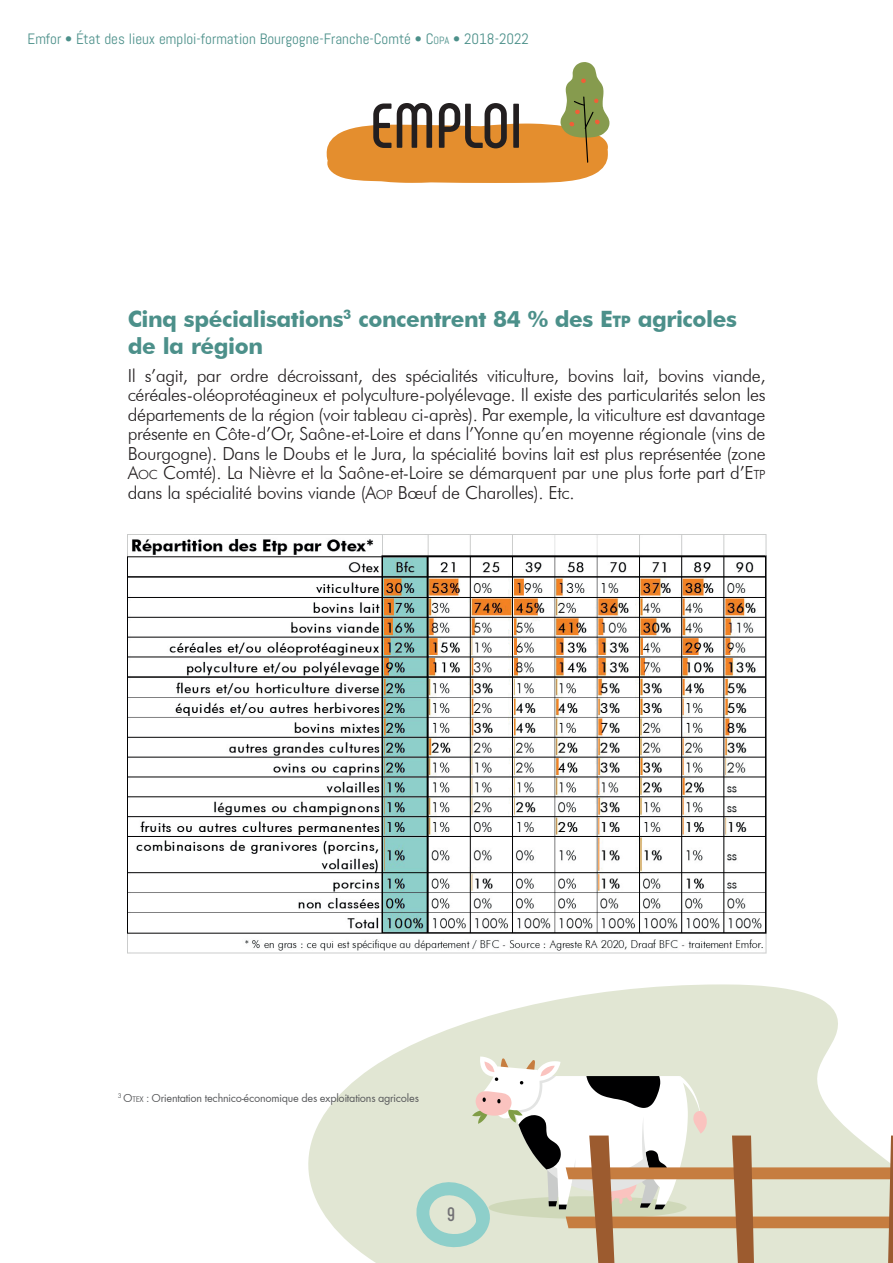
<style>
.page{position:relative;width:893px;height:1263px;background:#fff}
.page>*{position:absolute;margin:0;border:0;box-sizing:border-box;transform-origin:0 0}
.t1{font:700 63px "Phenomena";color:#231f20}
.t2{font:700 22.5px/27px "Futura BT";letter-spacing:-.02em;color:#4c908a}
.t3{font:700 19.5px "Phenomena";color:#717074}
.t4{font:300 18px/19.5px "Futura BT";letter-spacing:-.02em;color:#231f20;text-align:justify}
.t5{font:15px "Abel";color:#4c908a}
.t6{font:12px "Function";letter-spacing:-.02em;color:#57585a}
.s1{font-style:inherit}
.s2{font-size:10.5px}
.s3{font-size:15.75px}
.s4{font-size:12.6px}
.s5{font-size:8.4px}
</style>
<div class="page">
<svg style="left:308px;top:984px;width:530px;height:279px;fill:#e1e6d3"></svg>
<img style="left:128px;top:534px;width:638px;height:419px">
<svg style="left:326px;top:62px;width:283px;height:121px"></svg>
<svg style="left:416px;top:1056px;width:477px;height:207px"></svg>
<p class="t5" style="left:28px;top:30px;width:503px">Emfor • État des lieux emploi-formation Bourgogne-Franche-Comté • <span class="s1">C</span><span class="s2">opa</span> • 2018-2022</p>
<h1 class="t1" style="left:371px;top:88px;width:154px">EMPLOI</h1>
<p class="t2" style="left:128px;top:305px;width:611px">Cinq spécialisations<sup>3</sup> concentrent 84 % des E<span class="s3">tp</span> agricoles de la région</p>
<p class="t4" style="left:128px;top:365px;width:639px">Il s’agit, par ordre décroissant, des spécialités viticulture, bovins lait, bovins viande, céréales-oléoprotéagineux et polyculture-polyélevage. Il existe des particularités selon les départements de la région (voir tableau ci-après). Par exemple, la viticulture est davantage présente en Côte-d’Or, Saône-et-Loire et dans l’Yonne qu’en moyenne régionale (vins de Bourgogne). Dans le Doubs et le Jura, la spécialité bovins lait est plus représentée (zone A<span class="s4">OC</span> Comté). La Nièvre et la Saône-et-Loire se démarquent par une plus forte part d’<span class="s1">E</span><span class="s4">TP </span>dans la spécialité bovins viande (<span class="s1">A</span><span class="s4">OP</span> Bœuf de Charolles). Etc.</p>
<p class="t6" style="left:118px;top:1091px;width:303px"><sup>3</sup> O<span class="s5">tex</span> : Orientation technico-économique des exploitations agricoles</p>
<p class="t3" style="left:447px;top:1202px;width:9px">9</p>
</div>
